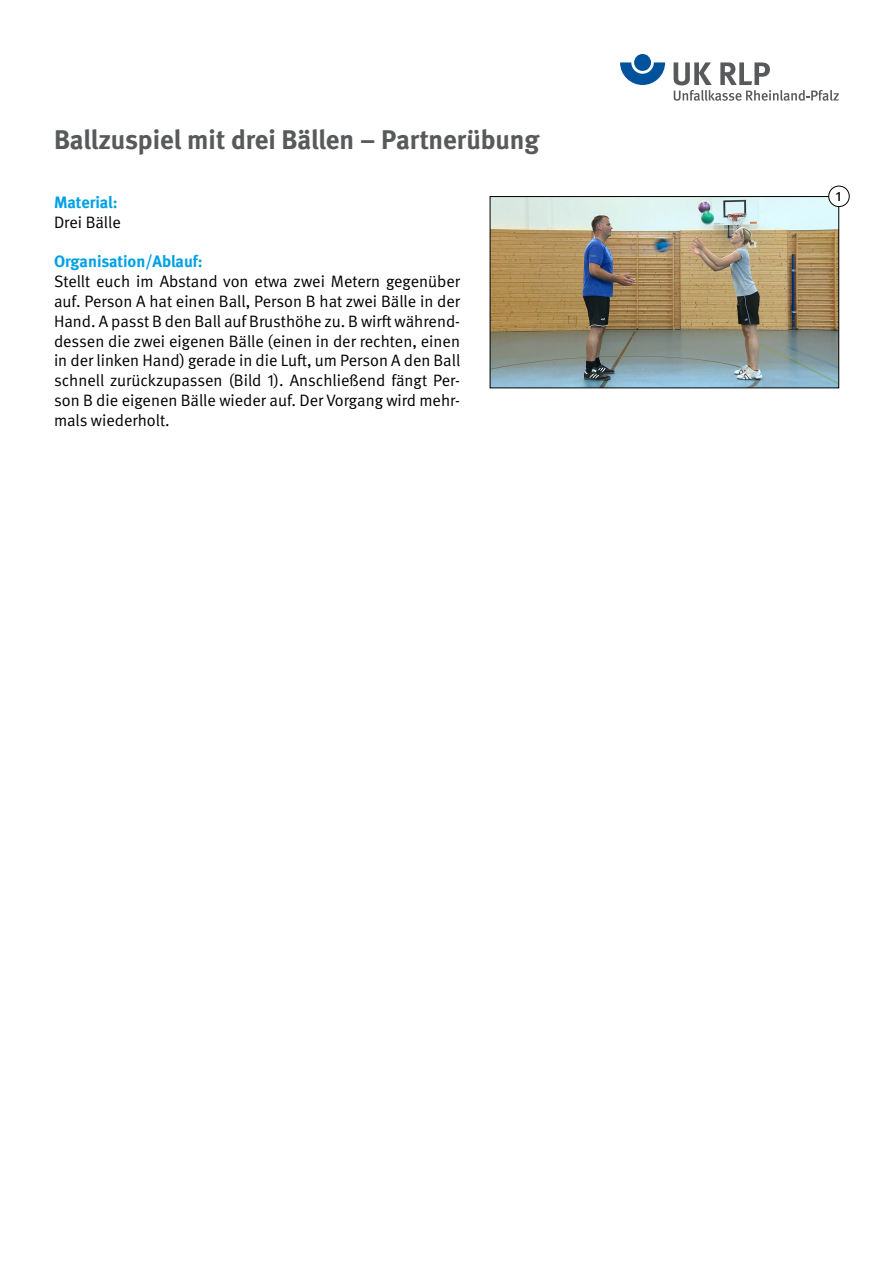
<style>
.page{position:relative;width:893px;height:1263px;background:#fff}
.page>*{position:absolute;margin:0;border:0;box-sizing:border-box;transform-origin:0 0}
.t1{font:700 27px "DGUV Meta";letter-spacing:-.005em;color:#58595b}
.t2{font:16.5px/19.8px "DGUV Meta";color:#000;text-align:justify}
.t3{font:700 16.5px "DGUV Meta";color:#00a1e4}
.t4{font:500 13.5px "DGUV Meta";color:#000}
</style>
<div class="page">
<svg style="left:620px;top:62px;width:45px;height:23px"></svg>
<div style="left:634px;top:54px;width:17px;height:17px;background:#00529c;border-radius:50%"></div>
<svg style="left:674px;top:62px;width:165px;height:39px"></svg>
<img style="left:492px;top:198px;width:345px;height:188px">
<div style="left:490px;top:196px;width:349px;height:192px;border:1px solid #000"></div>
<div style="left:829px;top:186px;width:20px;height:21px;background:#fff;border-radius:50%"></div>
<div style="left:828px;top:186px;width:22px;height:21px;border:1px solid #000;border-radius:50%"></div>
<h1 class="t1" style="left:54px;top:123px;width:487px">Ballzuspiel mit drei Bällen – Partnerübung</h1>
<p class="t3" style="left:54px;top:192px;width:65px">Material:</p>
<p class="t2" style="left:54px;top:213px;width:68px">Drei Bälle</p>
<p class="t3" style="left:54px;top:252px;width:150px">Organisation/Ablauf:</p>
<p class="t2" style="left:54px;top:272px;width:408px">Stellt euch im Abstand von etwa zwei Metern gegenüber auf. Person A hat einen Ball, Person B hat zwei Bälle in der Hand. A passt B den Ball auf Brusthöhe zu. B wirft während&shy;dessen die zwei eigenen Bälle (einen in der rechten, einen in der linken Hand) gerade in die Luft, um Person A den Ball schnell zurückzupassen (Bild 1). Anschließend fängt Per&shy;son B die eigenen Bälle wieder auf. Der Vorgang wird mehr&shy;mals wiederholt.</p>
<p class="t4" style="left:836px;top:188px;width:7px">1</p>
</div>
